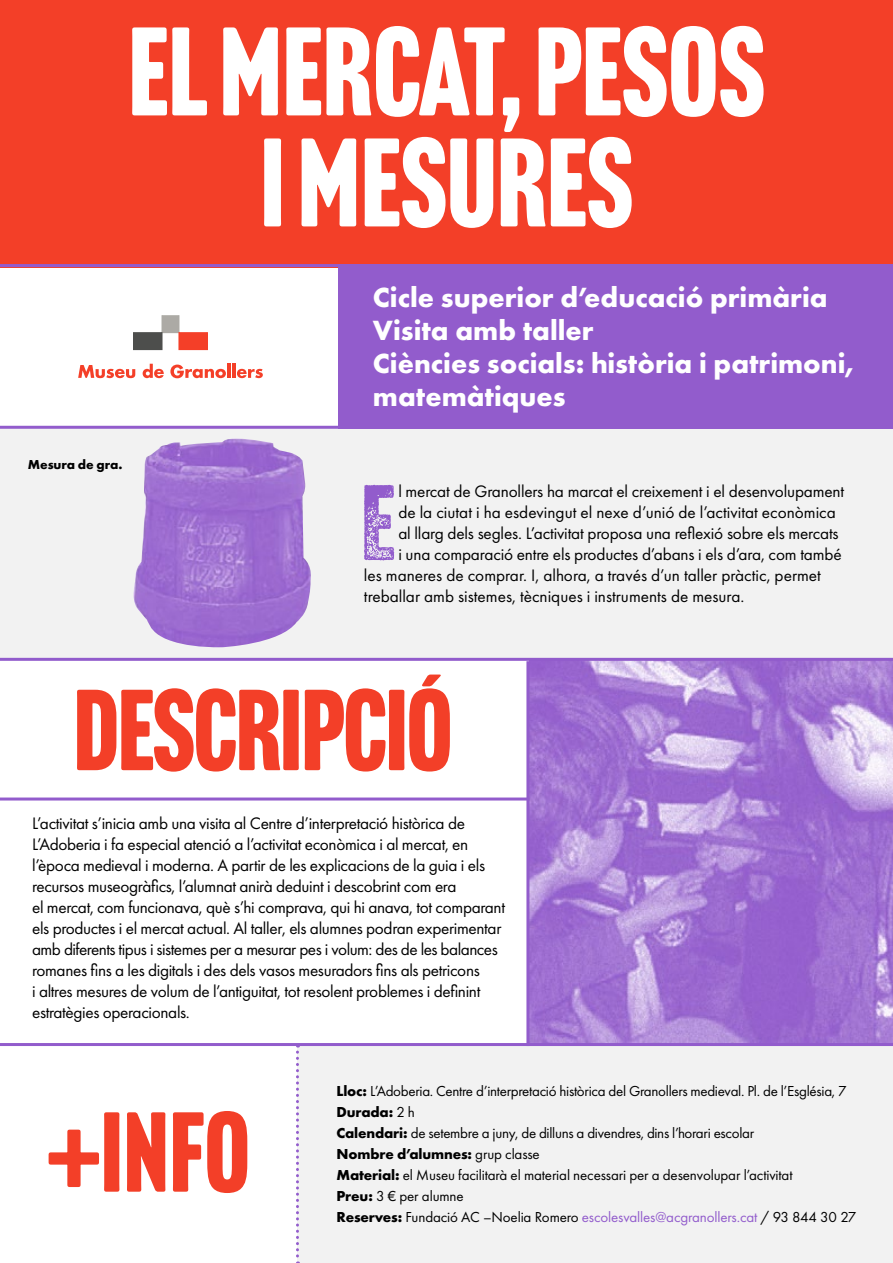
<style>
.page{position:relative;width:893px;height:1263px;background:#fff}
.page>*{position:absolute;margin:0;border:0;box-sizing:border-box;transform-origin:0 0}
.t1{font:123px/111px "Headline Gothic ATF Round";color:#fff;text-align:center}
.t2{font:112.5px "Headline Gothic ATF Round";letter-spacing:-.015em;color:#f33f28}
.t3{font:111px "Headline Gothic ATF Round";color:#f33f28}
.t4{font:104.7px "Headline Gothic ATF Rough No.2";color:#925ccc}
.t5{font:700 28.8px/33px "Futura PT";color:#fff}
.t6{font:17.25px/21px "Futura PT";letter-spacing:-.02em;color:#000}
.t7{font:17.25px "Futura PT";color:#000}
.t8{font:15px/21px "Futura PT";letter-spacing:-.02em;color:#000}
.t9{font:700 13.5px "Futura PT";letter-spacing:-.01em;color:#000}
.s1{font-weight:700}
.s2{color:#925ccc}
</style>
<div class="page">
<img style="left:529px;top:661px;width:364px;height:382px">
<div style="left:0;top:426px;width:893px;height:233px;background:#f2f2f2"></div>
<div style="left:0;top:0;width:893px;height:267px;background:#f33f28"></div>
<div style="left:297px;top:1046px;width:596px;height:217px;background:#f2f2f2"></div>
<hr style="left:0;top:1043px;width:893px;height:3px;background:#925ccc">
<svg style="left:296px;top:1046px;width:3px;height:217px"></svg>
<hr style="left:0;top:264px;width:893px;height:3px;background:#925ccc">
<div style="left:339px;top:265px;width:554px;height:164px;background:#925ccc"></div>
<div style="left:162px;top:316px;width:17px;height:17px;background:#acaaa5"></div>
<div style="left:162px;top:315px;width:17px;height:18px;border:1px solid #acaaa5"></div>
<div style="left:179px;top:333px;width:28px;height:17px;background:#f43f28"></div>
<div style="left:179px;top:332px;width:29px;height:18px;border:1px solid #f43f28"></div>
<div style="left:134px;top:333px;width:28px;height:17px;background:#4d4e4c"></div>
<div style="left:133px;top:332px;width:29px;height:18px;border:1px solid #4d4e4c"></div>
<svg style="left:78px;top:365px;width:57px;height:13px"></svg>
<svg style="left:143px;top:364px;width:21px;height:14px"></svg>
<svg style="left:170px;top:365px;width:56px;height:13px"></svg>
<hr style="left:227px;top:364px;width:3px;height:14px;background:#f43f28">
<hr style="left:232px;top:364px;width:4px;height:14px;background:#f43f28">
<svg style="left:237px;top:369px;width:26px;height:9px"></svg>
<hr style="left:0;top:797px;width:529px;height:3px;background:#925ccc">
<hr style="left:0;top:658px;width:893px;height:3px;background:#925ccc">
<hr style="left:0;top:426px;width:893px;height:3px;background:#925ccc">
<hr style="left:526px;top:661px;width:3px;height:385px;background:#925ccc">
<img style="left:133px;top:439px;width:178px;height:209px">
<h1 class="t1" style="left:128px;top:18px;width:638px">EL MERCAT, PESOS<br>I MESURES</h1>
<p class="t9" style="left:28px;top:455px;width:96px">Mesura de gra.</p>
<h3 class="t5" style="left:373px;top:280px;width:483px">Cicle superior d’educació primària<br>Visita amb taller<br>Ciències socials: història i patrimoni, matemàtiques</h3>
<h3 class="t4" style="left:361px;top:461px;width:36px">E</h3>
<p class="t6" style="left:398px;top:481px;width:447px">l mercat de Granollers ha marcat el creixement i el desenvolupament</p>
<p class="t7" style="left:398px;top:502px;width:439px">de la ciutat i ha esdevingut el nexe d’unió de l’activitat econòmica</p>
<p class="t6" style="left:398px;top:523px;width:442px">al llarg dels segles. L’activitat proposa una reflexió sobre els mercats</p>
<p class="t6" style="left:398px;top:544px;width:445px">i una comparació entre els productes d’abans i els d’ara, com també</p>
<p class="t7" style="left:364px;top:565px;width:458px">les maneres de comprar. I, alhora, a través d’un taller pràctic, permet</p>
<p class="t7" style="left:364px;top:586px;width:382px">treballar amb sistemes, tècniques i instruments de mesura.</p>
<h2 class="t2" style="left:74px;top:665px;width:381px">DESCRIPCIÓ</h2>
<p class="t6" style="left:32px;top:813px;width:474px">L’activitat s’inicia amb una visita al Centre d’interpretació històrica de L’Adoberia i fa especial atenció a l’activitat econòmica i al mercat, en l’època medieval i moderna. A partir de les explicacions de la guia i els recursos museogràfics, l’alumnat anirà deduint i descobrint com era<br>el mercat, com funcionava, què s’hi comprava, qui hi anava, tot comparant els productes i el mercat actual. Al taller, els alumnes podran experimentar amb diferents tipus i sistemes per a mesurar pes i volum: des de les balances romanes fins a les digitals i des dels vasos mesuradors fins als petricons<br>i altres mesures de volum de l’antiguitat, tot resolent problemes i definint estratègies operacionals.</p>
<h3 class="t3" style="left:47px;top:1087px;width:205px">+INFO</h3>
<p class="t8" style="left:336px;top:1081px;width:521px"><span class="s1">Lloc:</span> L’Adoberia. Centre d’interpretació històrica del Granollers medieval. Pl. de l’Església, 7<br><span class="s1">Durada:</span> 2 h<br><span class="s1">Calendari:</span> de setembre a juny, de dilluns a divendres, dins l’horari escolar<br><span class="s1">Nombre d’alumnes:</span> grup classe<br><span class="s1">Material:</span> el Museu facilitarà el material necessari per a desenvolupar l’activitat<br><span class="s1">Preu:</span> 3 € per alumne<br><span class="s1">Reserves:</span> Fundació AC –Noelia Romero <span class="s2">escolesvalles@acgranollers.cat</span> / 93 844 30 27</p>
</div>
